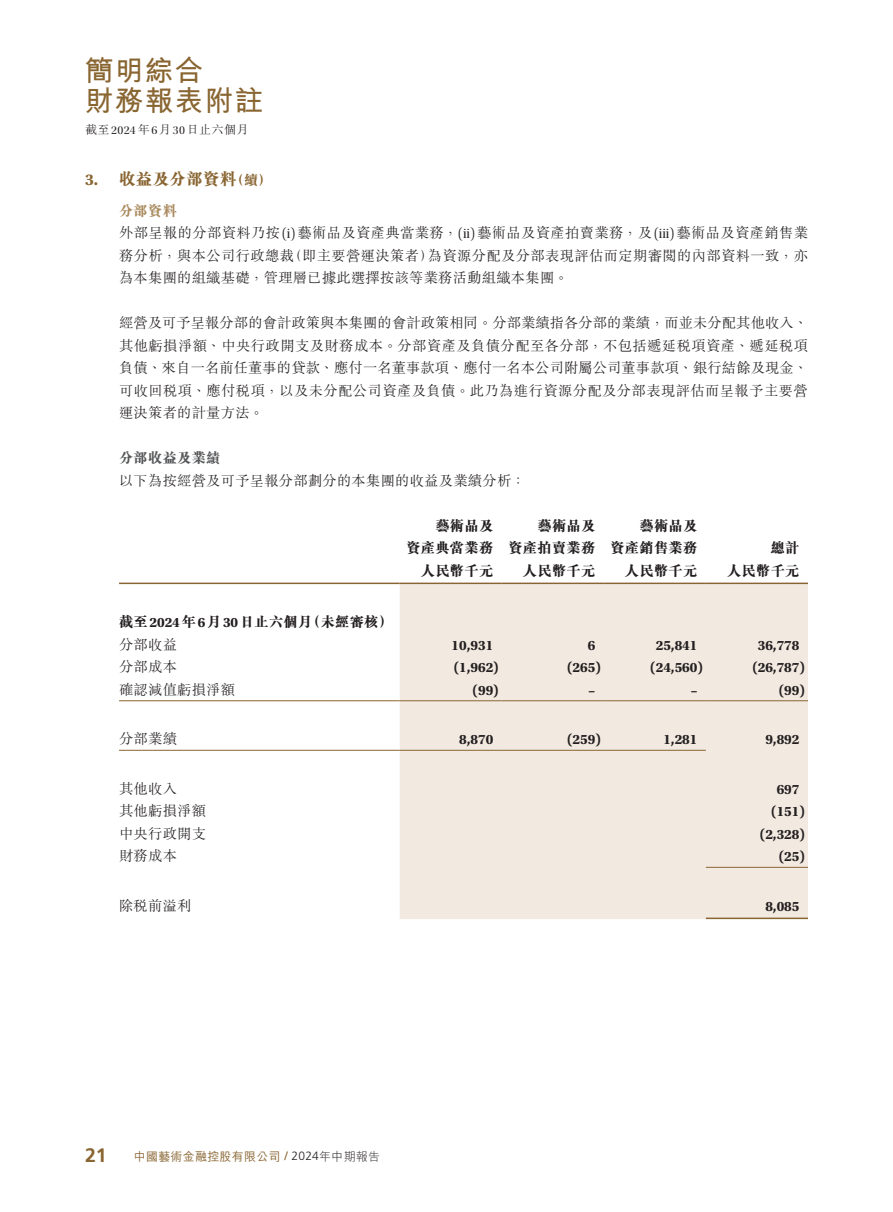
<style>
.page{position:relative;width:893px;height:1212px;background:#fff}
.page>*{position:absolute;margin:0;border:0;box-sizing:border-box;transform-origin:0 0}
.t1{font:700 28.5px/30px "M Hei HK";letter-spacing:.05em;color:#896531}
.t2{font:700 19.5px "Frutiger LT Std";color:#896531}
.t3{font:800 16.5px "M Sung HK";letter-spacing:.02em;color:#896531}
.t4{font:700 16.5px "Utopia Std";color:#896531}
.t5{font:300 14.25px/22.5px "M Sung HK";letter-spacing:.03em;color:#231f20}
.t6{font:700 14.25px "Utopia Std";color:#231f20}
.t7{font:800 14.25px/22.5px "M Sung HK";letter-spacing:.02em;color:#231f20;text-align:right}
.t8{font:800 14.25px "M Sung HK";letter-spacing:.02em;color:#57585a}
.t9{font:800 14.25px "M Sung HK";color:#aa8b60}
.t10{font:800 13.5px "M Sung HK";color:#896531}
.t11{font:500 12px "M Hei HK";letter-spacing:.02em;color:#896531}
.t12{font:300 12px "M Sung HK";letter-spacing:.04em;color:#231f20}
.s1{font-family:"Utopia Std Disp";font-weight:400}
.s2{font-family:"Utopia Std";font-weight:700}
.s3{font-family:"Frutiger LT Std";font-weight:400}
.s4{font-family:"Frutiger LT Std";font-weight:300;color:#231f20}
.s5{font-weight:300;color:#231f20}
</style>
<div class="page">
<div style="left:400px;top:584px;width:408px;height:335px;background:#f2eae1"></div>
<hr style="left:119px;top:583px;width:281px;height:1px;background:#896531">
<hr style="left:400px;top:583px;width:102px;height:1px;background:#896531">
<hr style="left:502px;top:583px;width:102px;height:1px;background:#896531">
<hr style="left:604px;top:583px;width:102px;height:1px;background:#896531">
<hr style="left:706px;top:583px;width:102px;height:1px;background:#896531">
<hr style="left:119px;top:700px;width:281px;height:1px;background:#896531">
<hr style="left:400px;top:700px;width:102px;height:1px;background:#896531">
<hr style="left:502px;top:700px;width:102px;height:1px;background:#896531">
<hr style="left:604px;top:700px;width:102px;height:1px;background:#896531">
<hr style="left:706px;top:700px;width:102px;height:1px;background:#896531">
<hr style="left:119px;top:750px;width:281px;height:1px;background:#896531">
<hr style="left:400px;top:750px;width:102px;height:1px;background:#896531">
<hr style="left:502px;top:750px;width:102px;height:1px;background:#896531">
<hr style="left:604px;top:750px;width:102px;height:1px;background:#896531">
<hr style="left:706px;top:867px;width:102px;height:1px;background:#896531">
<hr style="left:706px;top:917px;width:102px;height:2px;background:#896531">
<h1 class="t1" style="left:85px;top:53px;width:180px">簡明綜合<br>財務報表附註</h1>
<p class="t12" style="left:85px;top:121px;width:165px">截至<span class="s1">2024</span>年<span class="s1">6</span>月<span class="s1">30</span>日止六個月</p>
<p class="t4" style="left:85px;top:170px;width:15px">3.</p>
<p class="t3" style="left:119px;top:170px;width:119px">收益及分部資料</p>
<p class="t10" style="left:231px;top:173px;width:42px">（續(</p>
<p class="t9" style="left:119px;top:203px;width:59px">分部資料</p>
<p class="t5" style="left:119px;top:221px;width:690px">外部呈報的分部資料乃按 <span class="s1">)i(</span> 藝術品及資產典當業務，<span class="s1">( )i i</span> 藝術品及資產拍賣業務，及<span class="s1">(iii)</span>藝術品及資產銷售業</p>
<p class="t5" style="left:428px;top:243px;width:382px">為資源分配及分部表現評估而定期審閱的內部資料一致，亦</p>
<p class="t5" style="left:119px;top:243px;width:451px">務分析，與本公司行政總裁<br>為本集團的組織基礎，管理層已據此選擇按該等業務活動組織本集團。</p>
<p class="t5" style="left:119px;top:311px;width:690px;text-align:justify">經營及可予呈報分部的會計政策與本集團的會計政策相同。分部業績指各分部的業績，而並未分配其他收入、其他虧損淨額、中央行政開支及財務成本。分部資產及負債分配至各分部，不包括遞延稅項資產、遞延稅項負債、來自一名前任董事的貸款、應付一名董事款項、應付一名本公司附屬公司董事款項、銀行結餘及現金、可收回稅項、應付稅項，以及未分配公司資產及負債。此乃為進行資源分配及分部表現評估而呈報予主要營運決策者的計量方法。</p>
<p class="t8" style="left:119px;top:451px;width:103px">分部收益及業績</p>
<p class="t5" style="left:119px;top:468px;width:408px">以下為按經營及可予呈報分部劃分的本集團的收益及業績分析：</p>
<p class="t7" style="left:406px;top:514px;width:88px">藝術品及<br>資產典當業務</p>
<p class="t7" style="left:508px;top:514px;width:88px">藝術品及<br>資產拍賣業務</p>
<p class="t7" style="left:639px;top:514px;width:59px">藝術品及</p>
<p class="t5" style="left:288px;top:243px;width:147px">（即主要營運決策者）</p>
<p class="t7" style="left:610px;top:537px;width:88px">資產銷售業務</p>
<p class="t7" style="left:771px;top:537px;width:30px">總計</p>
<p class="t7" style="left:421px;top:559px;width:74px">人民幣千元</p>
<p class="t7" style="left:523px;top:559px;width:74px">人民幣千元</p>
<p class="t7" style="left:625px;top:559px;width:74px">人民幣千元</p>
<p class="t7" style="left:727px;top:559px;width:74px">人民幣千元</p>
<p class="t7" style="left:119px;top:610px;width:195px">截至<span class="s2">2024</span>年<span class="s2">6</span>月<span class="s2">30</span>日止六個月</p>
<p class="t7" style="left:306px;top:610px;width:88px">（未經審核(</p>
<p class="t5" style="left:119px;top:632px;width:59px">分部收益</p>
<p class="t6" style="left:452px;top:637px;width:43px">10,931</p>
<p class="t6" style="left:588px;top:637px;width:9px">6</p>
<p class="t6" style="left:656px;top:637px;width:43px">25,841</p>
<p class="t6" style="left:758px;top:637px;width:43px">36,778</p>
<p class="t5" style="left:119px;top:655px;width:59px">分部成本</p>
<p class="t6" style="left:453px;top:659px;width:47px">)1,962(</p>
<p class="t6" style="left:567px;top:659px;width:36px">)265(</p>
<p class="t6" style="left:650px;top:659px;width:55px">)24,560(</p>
<p class="t6" style="left:752px;top:659px;width:55px">)26,787(</p>
<p class="t5" style="left:119px;top:677px;width:117px">確認減值虧損淨額</p>
<p class="t6" style="left:472px;top:682px;width:28px">)99(</p>
<p class="t6" style="left:589px;top:682px;width:8px">–</p>
<p class="t6" style="left:691px;top:682px;width:8px">–</p>
<p class="t6" style="left:778px;top:682px;width:28px">)99(</p>
<p class="t5" style="left:119px;top:727px;width:59px">分部業績</p>
<p class="t6" style="left:459px;top:731px;width:36px">8,870</p>
<p class="t6" style="left:567px;top:731px;width:36px">)259(</p>
<p class="t6" style="left:663px;top:731px;width:36px">1,281</p>
<p class="t6" style="left:765px;top:731px;width:36px">9,892</p>
<p class="t5" style="left:119px;top:776px;width:59px">其他收入</p>
<p class="t6" style="left:777px;top:781px;width:24px">697</p>
<p class="t5" style="left:119px;top:799px;width:88px">其他虧損淨額</p>
<p class="t6" style="left:771px;top:803px;width:36px">)151(</p>
<p class="t5" style="left:119px;top:821px;width:88px">中央行政開支</p>
<p class="t6" style="left:759px;top:826px;width:47px">)2,328(</p>
<p class="t5" style="left:119px;top:844px;width:59px">財務成本</p>
<p class="t6" style="left:778px;top:848px;width:28px">)25(</p>
<p class="t5" style="left:119px;top:893px;width:74px">除稅前溢利</p>
<p class="t6" style="left:765px;top:898px;width:36px">8,085</p>
<h2 class="t2" style="left:85px;top:1143px;width:23px">21</h2>
<p class="t11" style="left:134px;top:1147px;width:248px">中國藝術金融控股有限公司 <span class="s3">/</span> <span class="s4">2024</span><span class="s5">年中期報告</span></p>
</div>
